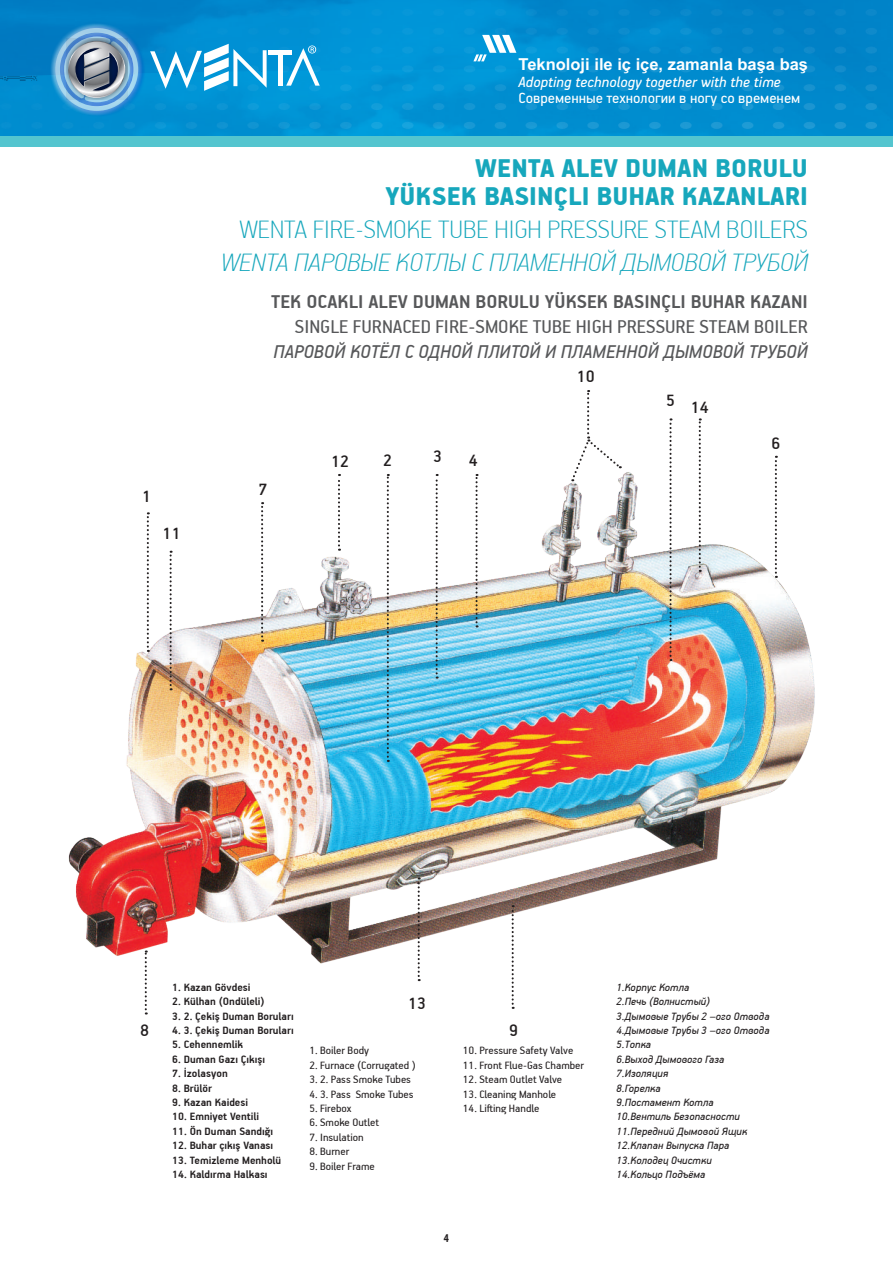
<style>
.page{position:relative;width:893px;height:1263px;background:#fff}
.page>*{position:absolute;margin:0;border:0;box-sizing:border-box;transform-origin:0 0}
.t1{font:900 28.5px/28.5px "PF Handbook Pro";color:#17a7bc;text-align:right}
.t2{font:100 28.5px "PF Handbook Pro";color:#17a7bc}
.t3{font:italic 100 28.5px "PF Handbook Pro";color:#17a7bc}
.t4{font:21px "PF Handbook Pro";color:#57585a}
.t5{font:700 21px "PF Handbook Pro";color:#57585a}
.t6{font:italic 21px "PF Handbook Pro";color:#57585a}
.t7{font:500 18.6px "PF Handbook Pro";color:#231f20}
.t8{font:italic 16.5px "PF Handbook Pro";color:#fff}
.t9{font:16.5px "PF Handbook Pro";color:#fff}
.t10{font:700 16.5px "Arial";color:#fff}
.t11{font:italic 12px/14.4px "PF Handbook Pro";color:#231f20}
.t12{font:700 12px "PF Handbook Pro";color:#231f20}
.t13{font:12px "PF Handbook Pro";color:#231f20}
.t14{font:700 condensed 12px "Myriad Pro";color:#231f20}
</style>
<div class="page">
<img style="left:68px;top:418px;width:747px;height:597px">
<svg style="left:418px;top:877px;width:2px;height:104px"></svg>
<svg style="left:512px;top:905px;width:2px;height:104px"></svg>
<svg style="left:775px;top:456px;width:2px;height:122px"></svg>
<svg style="left:699px;top:418px;width:2px;height:154px"></svg>
<svg style="left:475px;top:474px;width:3px;height:153px"></svg>
<svg style="left:338px;top:474px;width:2px;height:77px"></svg>
<svg style="left:436px;top:474px;width:2px;height:205px"></svg>
<svg style="left:387px;top:474px;width:2px;height:288px"></svg>
<svg style="left:669px;top:418px;width:3px;height:243px"></svg>
<svg style="left:145px;top:950px;width:2px;height:64px"></svg>
<svg style="left:170px;top:551px;width:2px;height:139px"></svg>
<svg style="left:261px;top:502px;width:2px;height:140px"></svg>
<svg style="left:147px;top:512px;width:2px;height:140px"></svg>
<svg style="left:571px;top:390px;width:50px;height:91px"></svg>
<img style="left:0;top:0;width:893px;height:136px">
<div style="left:0;top:136px;width:893px;height:10px;background:#54c5cf"></div>
<svg style="left:473px;top:35px;width:43px;height:26px"></svg>
<hr style="left:269px;top:50px;width:23px;height:4px;background:#fff">
<hr style="left:278px;top:54px;width:4px;height:32px;background:#fff">
<svg style="left:150px;top:44px;width:117px;height:47px"></svg>
<svg style="left:286px;top:46px;width:34px;height:40px"></svg>
<img style="left:51px;top:23px;width:92px;height:92px">
<img style="left:55px;top:26px;width:90px;height:91px">
<svg style="left:55px;top:28px;width:83px;height:83px;background:#6e9cbf"></svg>
<h3 class="t7" style="left:142px;top:485px;width:11px">1</h3>
<h3 class="t7" style="left:163px;top:522px;width:20px">11</h3>
<h3 class="t10" style="left:519px;top:53px;width:291px">Teknoloji ile iç içe, zamanla başa baş</h3>
<h3 class="t8" style="left:519px;top:72px;width:264px">Adopting technology together with the time</h3>
<h3 class="t9" style="left:519px;top:88px;width:283px">Современные технологии в ногу со временем</h3>
<h1 class="t1" style="left:386px;top:153px;width:424px">WENTA ALEV DUMAN BORULU<br>YÜKSEK BASINÇLI BUHAR KAZANLARI</h1>
<h1 class="t2" style="left:240px;top:212px;width:570px">WENTA FIRE-SMOKE TUBE HIGH PRESSURE STEAM BOILERS</h1>
<h1 class="t3" style="left:221px;top:245px;width:588px">WENTA ПАРОВЫЕ КОТЛЫ С ПЛАМЕННОЙ ДЫМОВОЙ ТРУБОЙ</h1>
<h2 class="t5" style="left:271px;top:289px;width:538px">TEK OCAKLI ALEV DUMAN BORULU YÜKSEK BASINÇLI BUHAR KAZANI</h2>
<h2 class="t4" style="left:295px;top:314px;width:515px">SINGLE FURNACED FIRE-SMOKE TUBE HIGH PRESSURE STEAM BOILER</h2>
<h2 class="t6" style="left:274px;top:339px;width:536px">ПАРОВОЙ КОТЁЛ С ОДНОЙ ПЛИТОЙ И ПЛАМЕННОЙ ДЫМОВОЙ ТРУБОЙ</h2>
<h3 class="t7" style="left:259px;top:478px;width:11px">7</h3>
<h3 class="t7" style="left:331px;top:450px;width:20px">12</h3>
<h3 class="t7" style="left:383px;top:448px;width:11px">2</h3>
<h3 class="t7" style="left:433px;top:445px;width:11px">3</h3>
<h3 class="t7" style="left:469px;top:448px;width:11px">4</h3>
<h3 class="t7" style="left:577px;top:364px;width:20px">10</h3>
<h3 class="t7" style="left:666px;top:396px;width:44px">5 14</h3>
<h3 class="t7" style="left:771px;top:431px;width:11px">6</h3>
<h3 class="t7" style="left:140px;top:1019px;width:11px">8</h3>
<p class="t12" style="left:172px;top:980px;width:80px">1. Kazan Gövdesi</p>
<p class="t12" style="left:172px;top:994px;width:94px">2. Külhan (Ondüleli)</p>
<p class="t12" style="left:172px;top:1008px;width:123px">3. 2. Çekiş Duman Boruları</p>
<p class="t12" style="left:172px;top:1023px;width:123px">4. 3. Çekiş Duman Boruları</p>
<p class="t12" style="left:172px;top:1037px;width:72px">5. Cehennemlik</p>
<p class="t12" style="left:172px;top:1052px;width:94px">6. Duman Gazı Çıkışı</p>
<p class="t12" style="left:172px;top:1066px;width:57px">7. İzolasyon</p>
<p class="t12" style="left:172px;top:1080px;width:41px">8. Brülör</p>
<p class="t12" style="left:172px;top:1095px;width:77px">9. Kazan Kaidesi</p>
<p class="t12" style="left:172px;top:1109px;width:88px">10. Emniyet Ventili</p>
<p class="t12" style="left:172px;top:1124px;width:103px">11. Ön Duman Sandığı</p>
<p class="t12" style="left:172px;top:1138px;width:103px">12. Buhar çıkış Vanası</p>
<p class="t12" style="left:172px;top:1152px;width:111px">13. Temizleme Menholü</p>
<p class="t12" style="left:172px;top:1167px;width:97px">14. Kaldırma Halkası</p>
<h3 class="t7" style="left:408px;top:991px;width:20px">13</h3>
<p class="t13" style="left:309px;top:1043px;width:61px">1. Boiler Body</p>
<p class="t13" style="left:309px;top:1058px;width:108px">2. Furnace (Corrugated )</p>
<p class="t13" style="left:309px;top:1072px;width:103px">3. 2. Pass Smoke Tubes</p>
<p class="t13" style="left:309px;top:1086px;width:106px">4. 3. Pass Smoke Tubes</p>
<p class="t13" style="left:309px;top:1101px;width:44px">5. Firebox</p>
<p class="t13" style="left:309px;top:1115px;width:71px">6. Smoke Outlet</p>
<p class="t13" style="left:309px;top:1130px;width:56px">7. Insulation</p>
<p class="t13" style="left:309px;top:1144px;width:41px">8. Burner</p>
<p class="t13" style="left:309px;top:1158px;width:67px">9. Boiler Frame</p>
<h3 class="t7" style="left:509px;top:1019px;width:11px">9</h3>
<p class="t13" style="left:463px;top:1043px;width:112px">10. Pressure Safety Valve</p>
<p class="t13" style="left:463px;top:1058px;width:123px">11. Front Flue-Gas Chamber</p>
<p class="t13" style="left:463px;top:1072px;width:101px">12. Steam Outlet Valve</p>
<p class="t13" style="left:463px;top:1086px;width:95px">13. Cleaning Manhole</p>
<p class="t13" style="left:463px;top:1101px;width:78px">14. Lifting Handle</p>
<p class="t14" style="left:444px;top:1230px;width:7px">4</p>
<p class="t11" style="left:616px;top:979px;width:155px">1.Корпус Котла<br>2.Печь (Волнистый)<br>3.Дымовые Трубы 2 –ого Отвода<br>4.Дымовые Трубы 3 –ого Отвода<br>5.Топка<br>6.Выход Дымового Газа<br>7.Изоляция<br>8.Горелка<br>9.Постамент Котла<br>10.Вентиль Безопасности<br>11.Передний Дымовой Ящик<br>12.Клапан Выпуска Пара<br>13.Колодец Очистки<br>14.Кольцо Подъёма</p>
</div>
